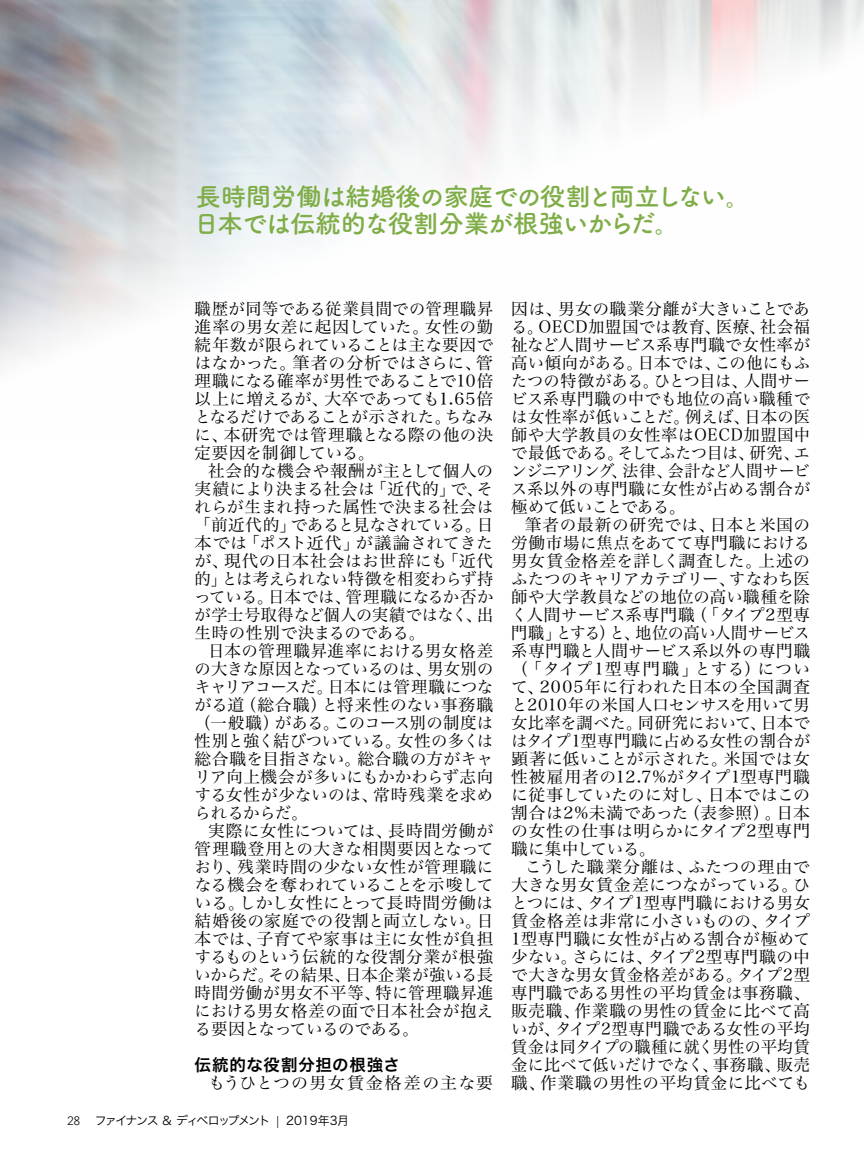
<style>
.page{position:relative;width:864px;height:1161px;background:#fff}
.page>*{position:absolute;margin:0;border:0;box-sizing:border-box;transform-origin:0 0}
.t1{font:700 25.5px/27px "Tsuku A Rd Gothic";letter-spacing:-.05em;color:#7fad47}
.t2{font:16.5px/18px "Hira Min Pro W3";letter-spacing:.01em;color:#000;text-align:justify}
.t3{font:16.5px "Hira Min Pro W3";letter-spacing:.07em;color:#000}
.t4{font:16.5px "Hira Kaku Pro N W6";letter-spacing:.045em;color:#000}
.t5{font:12px "Hira Kaku Pro N W3";letter-spacing:-.13em;color:#000}
.s1{font-family:"Vectora LT Std";font-weight:300}
</style>
<div class="page">
<h1 class="t1" style="left:194px;top:182px;width:558px">長時間労働は結婚後の家庭での役割と両立しない。日本では伝統的な役割分業が根強いからだ。</h1>
<p class="t2" style="left:195px;top:298px;width:300px">職歴が同等である従業員間での管理職昇進率の男女差に起因していた。女性の勤続年数が限られていることは主な要因ではなかった。筆者の分析ではさらに、管理職になる確率が男性であることで10倍以上に増えるが、大卒であっても1.65倍となるだけであることが示された。ちなみに、本研究では管理職となる際の他の決定要因を制御している。</p>
<p class="t2" style="left:195px;top:460px;width:300px;text-indent:14px">社会的な機会や報酬が主として個人の実績により決まる社会は「近代的」で、それらが生まれ持った属性で決まる社会は「前近代的」であると見なされている。日本では「ポスト近代」が議論されてきたが、現代の日本社会はお世辞にも「近代的」とは考えられない特徴を相変わらず持っている。日本では、管理職になるか否かが学士号取得など個人の実績ではなく、出生時の性別で決まるのである。</p>
<p class="t2" style="left:195px;top:640px;width:300px;text-indent:14px">日本の管理職昇進率における男女格差の大きな原因となっているのは、男女別のキャリアコースだ。日本には管理職につながる道（総合職）と将来性のない事務職（一般職）がある。このコース別の制度は性別と強く結びついている。女性の多くは総合職を目指さない。総合職の方がキャリア向上機会が多いにもかかわらず志向する女性が少ないのは、常時残業を求められるからだ。</p>
<p class="t2" style="left:195px;top:820px;width:300px;text-indent:14px">実際に女性については、長時間労働が管理職登用との大きな相関要因となっており、残業時間の少ない女性が管理職になる機会を奪われていることを示唆している。しかし女性にとって長時間労働は結婚後の家庭での役割と両立しない。日本では、子育てや家事は主に女性が負担するものという伝統的な役割分業が根強いからだ。その結果、日本企業が強いる長時間労働が男女不平等、特に管理職昇進における男女格差の面で日本社会が抱える要因となっているのである。</p>
<p class="t4" style="left:195px;top:1050px;width:207px">伝統的な役割分担の根強さ</p>
<p class="t3" style="left:208px;top:1069px;width:287px">もうひとつの男女賃金格差の主な要</p>
<p class="t5" style="left:68px;top:1110px;width:283px"><span class="s1">28</span> ファイナンス ＆ ディベロップメント <span class="s1">|</span> 2019年3月</p>
<p class="t2" style="left:511px;top:298px;width:300px">因は、男女の職業分離が大きいことである。OECD加盟国では教育、医療、社会福祉など人間サービス系専門職で女性率が高い傾向がある。日本では、この他にもふたつの特徴がある。ひとつ目は、人間サービス系専門職の中でも地位の高い職種では女性率が低いことだ。例えば、日本の医師や大学教員の女性率はOECD加盟国中で最低である。そしてふたつ目は、研究、エンジニアリング、法律、会計など人間サービス系以外の専門職に女性が占める割合が極めて低いことである。</p>
<p class="t2" style="left:511px;top:514px;width:300px;text-indent:14px">筆者の最新の研究では、日本と米国の労働市場に焦点をあてて専門職における男女賃金格差を詳しく調査した。上述のふたつのキャリアカテゴリー、すなわち医師や大学教員などの地位の高い職種を除く人間サービス系専門職（「タイプ2型専門職」とする）と、地位の高い人間サービス系専門職と人間サービス系以外の専門職（「タイプ1型専門職」とする）について、2005年に行われた日本の全国調査と2010年の米国人口センサスを用いて男女比率を調べた。同研究において、日本ではタイプ1型専門職に占める女性の割合が顕著に低いことが示された。米国では女性被雇用者の12.7%がタイプ1型専門職に従事していたのに対し、日本ではこの割合は2%未満であった（表参照）。日本の女性の仕事は明らかにタイプ2型専門職に集中している。</p>
<p class="t2" style="left:511px;top:856px;width:300px;text-indent:14px">こうした職業分離は、ふたつの理由で大きな男女賃金差につながっている。ひとつには、タイプ1型専門職における男女賃金格差は非常に小さいものの、タイプ1型専門職に女性が占める割合が極めて少ない。さらには、タイプ2型専門職の中で大きな男女賃金格差がある。タイプ2型専門職である男性の平均賃金は事務職、販売職、作業職の男性の賃金に比べて高いが、タイプ2型専門職である女性の平均賃金は同タイプの職種に就く男性の平均賃金に比べて低いだけでなく、事務職、販売職、作業職の男性の平均賃金に比べても</p>
</div>
